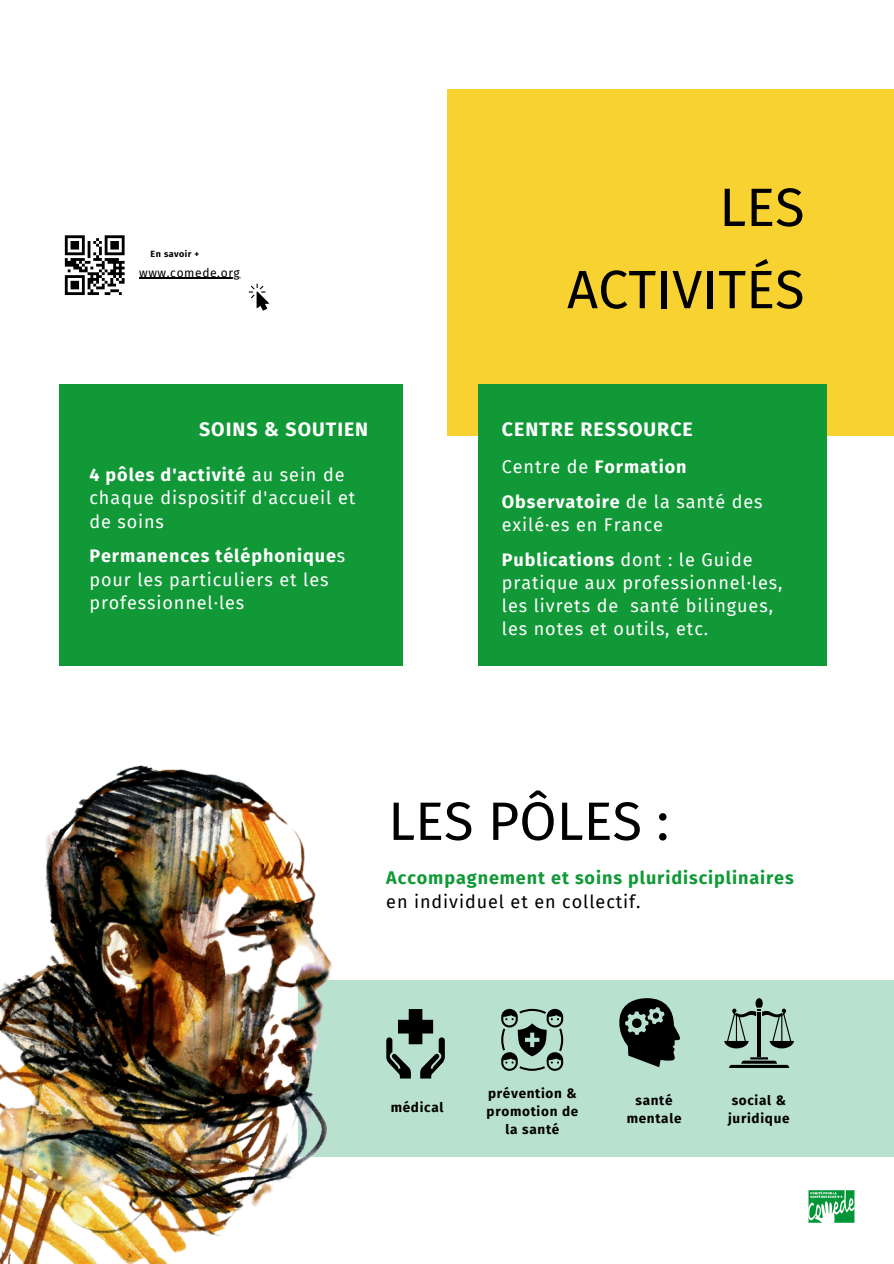
<style>
.page{position:relative;width:894px;height:1264px;background:#fff}
.page>*{position:absolute;margin:0;border:0;box-sizing:border-box;transform-origin:0 0}
.t1{font:54px/82.2px "Fira Sans";color:#000;text-align:right}
.t2{font:700 19.5px "Fira Sans";letter-spacing:.05em;color:#fff}
.t3{font:18px/23.2px "Fira Sans";letter-spacing:.05em;color:#fff}
.t4{font:700 18px/23.7px "Fira Sans";letter-spacing:.05em;color:#119937}
.t5{font:700 18px "Fira Sans";letter-spacing:.05em;color:#fff}
.t6{font:700 13.5px/18px "Fira Sans";letter-spacing:.05em;color:#000;text-align:center}
.t7{font:12px "Fira Sans";letter-spacing:.05em;color:#000}
.t8{font:700 9px "Fira Sans";letter-spacing:.05em;color:#000}
.s1{font-weight:700}
.s2{font-weight:400}
.s3{font-weight:400;color:#000}
</style>
<div class="page">
<div style="left:298px;top:979px;width:595px;height:177px;background:#b9e1d0"></div>
<img style="left:0;top:764px;width:347px;height:499px">
<div style="left:447px;top:89px;width:446px;height:347px;background:#f8d231"></div>
<div style="left:478px;top:384px;width:348px;height:281px;background:#119937"></div>
<div style="left:59px;top:384px;width:344px;height:281px;background:#119937"></div>
<hr style="left:757px;top:1011px;width:3px;height:45px;background:#000">
<svg style="left:729px;top:1057px;width:60px;height:10px"></svg>
<svg style="left:724px;top:998px;width:69px;height:50px"></svg>
<svg style="left:386px;top:1009px;width:58px;height:69px"></svg>
<svg style="left:619px;top:998px;width:60px;height:69px"></svg>
<svg style="left:501px;top:1008px;width:62px;height:62px"></svg>
<img style="left:808px;top:1190px;width:47px;height:33px">
<hr style="left:65px;top:235px;width:20px;height:3px;background:#000">
<hr style="left:105px;top:235px;width:19px;height:3px;background:#000">
<svg style="left:65px;top:238px;width:59px;height:57px"></svg>
<svg style="left:249px;top:283px;width:20px;height:27px"></svg>
<hr style="left:139px;top:278px;width:101px;height:1px;background:#000">
<p class="t8" style="left:150px;top:249px;width:50px">En savoir +</p>
<p class="t7" style="left:139px;top:265px;width:102px">www.comede.org</p>
<p class="t2" style="left:199px;top:418px;width:170px">SOINS &amp; SOUTIEN</p>
<h1 class="t3" style="left:89px;top:463px;width:267px"><span class="s1">4 pôles d'activité</span> au sein de chaque dispositif d'accueil et de soins</h1>
<h2 class="t3" style="left:89px;top:544px;width:257px"><span class="s1">Permanences téléphonique</span>s pour les particuliers et les professionnel·les</h2>
<h3 class="t1" style="left:567px;top:167px;width:239px">LES<br>ACTIVITÉS</h3>
<h3 class="t2" style="left:501px;top:418px;width:192px">CENTRE RESSOURCE</h3>
<h1 class="t5" style="left:501px;top:456px;width:186px"><span class="s2">Centre de</span> Formation</h1>
<h3 class="t3" style="left:501px;top:490px;width:262px"><span class="s1">Observatoire</span> de la santé des exilé·es en France</h3>
<p class="t3" style="left:501px;top:548px;width:282px"><span class="s1">Publications</span> dont : le Guide pratique aux professionnel·les, les livrets de santé bilingues, les notes et outils, etc.</p>
<h3 class="t1" style="left:388px;top:780px;width:282px">LES PÔLES :</h3>
<h3 class="t4" style="left:386px;top:866px;width:409px">Accompagnement et soins pluridisciplinaires <span class="s3">en individuel et en collectif.</span></h3>
<h2 class="t6" style="left:486px;top:1084px;width:93px">prévention &amp; promotion de la santé</h2>
<h5 class="t6" style="left:390px;top:1098px;width:54px">médical</h5>
<p class="t6" style="left:626px;top:1091px;width:56px">santé mentale</p>
<p class="t6" style="left:728px;top:1091px;width:63px;text-align:left">social &amp; juridique</p>
</div>
